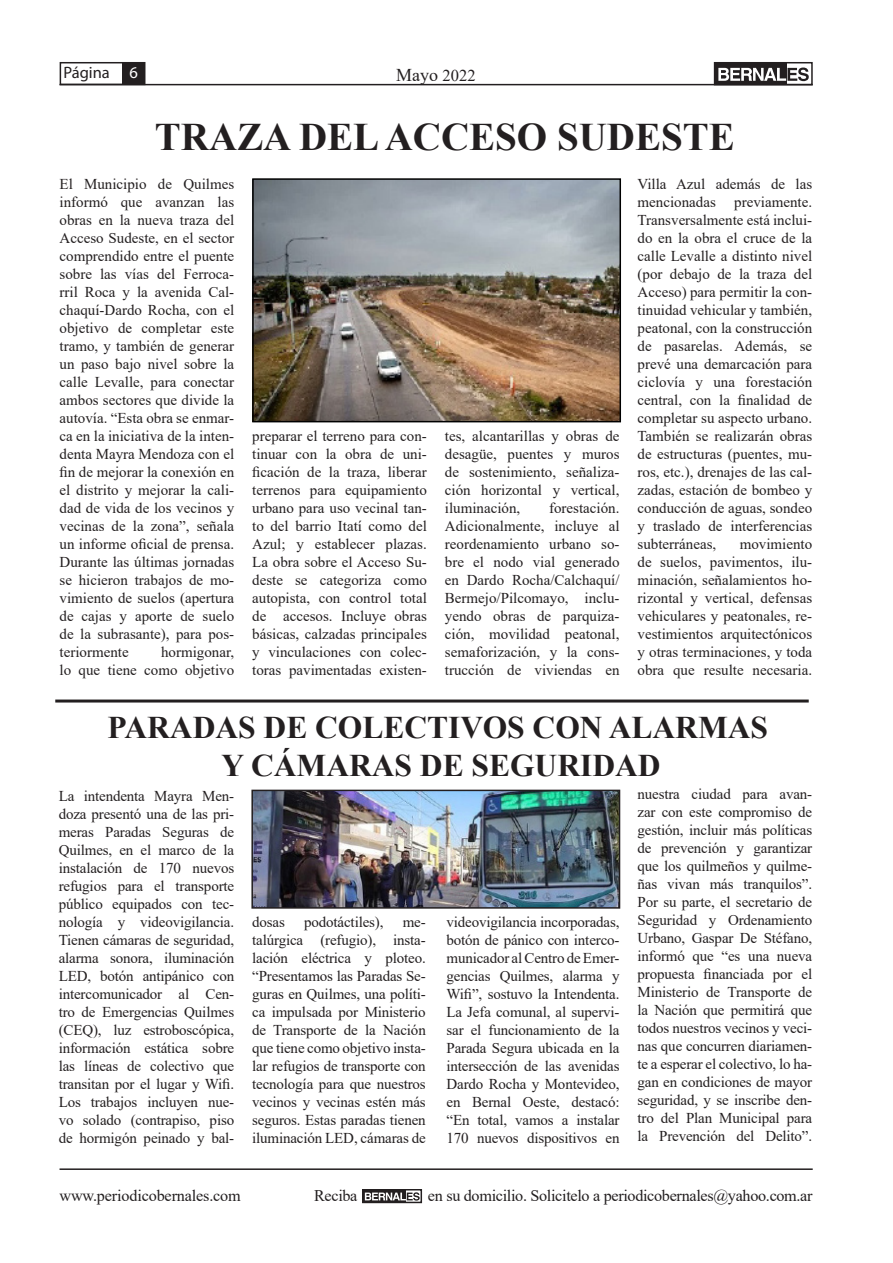
<style>
.page{position:relative;width:893px;height:1263px;background:#fff}
.page>*{position:absolute;margin:0;border:0;box-sizing:border-box;transform-origin:0 0}
.t1{font:700 39px "Times New Roman";color:#231f20}
.t2{font:700 31.5px "Times New Roman";color:#231f20}
.t3{font:18px "Times New Roman";color:#231f20}
.t4{font:16.5px "Myriad Pro";color:#231f20}
.t5{font:16.2px "Times New Roman";letter-spacing:-.02em;color:#231f20}
.t6{font:15px/18px "Times New Roman";color:#231f20;text-align:justify}
.s1{color:#fff}
.s2{font-size:16.5px}
</style>
<div class="page">
<div style="left:122px;top:63px;width:23px;height:21px;background:#231f20"></div>
<div style="left:60px;top:62px;width:85px;height:23px;border:2px solid #231f20"></div>
<hr style="left:60px;top:84px;width:753px;height:1px;background:#231f20">
<hr style="left:60px;top:1168px;width:753px;height:2px;background:#231f20">
<div style="left:715px;top:63px;width:72px;height:22px;background:#231f20"></div>
<svg style="left:718px;top:68px;width:91px;height:13px"></svg>
<div style="left:714px;top:62px;width:99px;height:23px;border:2px solid #231f20"></div>
<svg style="left:365px;top:1192px;width:54px;height:8px"></svg>
<div style="left:362px;top:1189px;width:60px;height:14px;border:2px solid #231f20"></div>
<hr style="left:55px;top:699px;width:754px;height:3px;background:#231f20">
<img style="left:255px;top:181px;width:363px;height:238px">
<div style="left:252px;top:178px;width:369px;height:244px;border:2px solid #000"></div>
<img style="left:254px;top:793px;width:363px;height:113px">
<div style="left:251px;top:790px;width:369px;height:119px;border:2px solid #231f20"></div>
<p class="t4" style="left:64px;top:63px;width:76px">Página <span class="s1">6</span></p>
<p class="t3" style="left:396px;top:62px;width:81px">Mayo <span class="s2">2022</span></p>
<p class="t1" style="left:155px;top:108px;width:581px">TRAZA DEL ACCESO SUDESTE</p>
<p class="t6" style="left:60px;top:174px;width:176px">El Municipio de Quilmes informó que avanzan las obras en la nueva traza del Acceso Sudeste, en el sector comprendido entre el puente sobre las vías del Ferroca&shy;rril Roca y la avenida Cal&shy;chaquí-Dardo Rocha, con el objetivo de completar este tramo, y también de generar un paso bajo nivel sobre la calle Levalle, para conectar ambos sectores que divide la autovía. “Esta obra se enmar&shy;ca en la iniciativa de la inten&shy;denta Mayra Mendoza con el fin de mejorar la conexión en el distrito y mejorar la cali&shy;dad de vida de los vecinos y vecinas de la zona”, señala un informe oficial de prensa.</p>
<p class="t6" style="left:60px;top:552px;width:176px">Durante las últimas jornadas se hicieron trabajos de mo&shy;vimiento de suelos (apertura de cajas y aporte de suelo de la subrasante), para pos&shy;teriormente</p>
<p class="t6" style="left:637px;top:174px;width:176px">Villa Azul además de las mencionadas previamente.</p>
<p class="t6" style="left:637px;top:210px;width:176px">Transversalmente está inclui&shy;do en la obra el cruce de la calle Levalle a distinto nivel (por debajo de la traza del Acceso) para permitir la con&shy;tinuidad vehicular y también, peatonal, con la construcción de pasarelas. Además, se prevé una demarcación para ciclovía y una forestación central, con la finalidad de completar su aspecto urbano.</p>
<p class="t6" style="left:637px;top:426px;width:176px">También se realizarán obras de estructuras (puentes, mu&shy;ros, etc.), drenajes de las cal&shy;zadas, estación de bombeo y conducción de aguas, sondeo y traslado de interferencias subterráneas,</p>
<p class="t6" style="left:252px;top:426px;width:176px">preparar el terreno para con&shy;tinuar con la obra de uni&shy;ficación de la traza, liberar terrenos para equipamiento urbano para uso vecinal tan&shy;to del barrio Itatí como del Azul; y establecer plazas.</p>
<p class="t6" style="left:252px;top:552px;width:176px">La obra sobre el Acceso Su&shy;deste se categoriza como autopista, con control total de accesos. Incluye obras básicas, calzadas principales y vinculaciones con colec&shy;toras pavimentadas existen-</p>
<p class="t6" style="left:445px;top:426px;width:176px">tes, alcantarillas y obras de desagüe, puentes y muros de sostenimiento, señaliza&shy;ción horizontal y vertical, iluminación,</p>
<p class="t6" style="left:549px;top:498px;width:72px">forestación.</p>
<p class="t6" style="left:445px;top:516px;width:176px">Adicionalmente, incluye al reordenamiento urbano so&shy;bre el nodo vial generado en Dardo Rocha/Calchaquí/ Bermejo/Pilcomayo, inclu&shy;yendo obras de parquiza&shy;ción, movilidad peatonal, semaforización, y la cons&shy;trucción de viviendas en</p>
<p class="t6" style="left:637px;top:534px;width:176px;text-indent:102px">movimiento de suelos, pavimentos, ilu&shy;minación, señalamientos ho&shy;rizontal y vertical, defensas vehiculares y peatonales, re&shy;vestimientos arquitectónicos y otras terminaciones, y toda obra que resulte necesaria.</p>
<p class="t2" style="left:108px;top:705px;width:662px">PARADAS DE COLECTIVOS CON ALARMAS</p>
<p class="t2" style="left:222px;top:743px;width:440px">Y CÁMARAS DE SEGURIDAD</p>
<p class="t6" style="left:59px;top:786px;width:177px">La intendenta Mayra Men&shy;doza presentó una de las pri&shy;meras Paradas Seguras de Quilmes, en el marco de la instalación de 170 nuevos refugios para el transporte público equipados con tec&shy;nología y videovigilancia.<br>Tienen cámaras de seguridad, alarma sonora, iluminación LED, botón antipánico con intercomunicador al Cen&shy;tro de Emergencias Quilmes (CEQ), luz estroboscópica, información estática sobre las líneas de colectivo que transitan por el lugar y Wifi.</p>
<p class="t6" style="left:59px;top:1092px;width:177px">Los trabajos incluyen nue&shy;vo solado (contrapiso, piso de hormigón peinado y bal-</p>
<p class="t6" style="left:60px;top:642px;width:176px;text-align:right">hormigonar,<br>lo que tiene como objetivo</p>
<p class="t6" style="left:637px;top:784px;width:176px">nuestra ciudad para avan&shy;zar con este compromiso de gestión, incluir más políticas de prevención y garantizar que los quilmeños y quilme&shy;ñas vivan más tranquilos”.</p>
<p class="t6" style="left:637px;top:892px;width:176px">Por su parte, el secretario de Seguridad y Ordenamiento Urbano, Gaspar De Stéfano, informó que “es una nueva propuesta financiada por el Ministerio de Transporte de la Nación que permitirá que todos nuestros vecinos y veci&shy;nas que concurren diariamen&shy;te a esperar el colectivo, lo ha&shy;gan en condiciones de mayor seguridad, y se inscribe den&shy;tro del Plan Municipal para la Prevención del Delito”.</p>
<p class="t6" style="left:252px;top:912px;width:34px">dosas</p>
<p class="t6" style="left:304px;top:912px;width:81px">podotáctiles),</p>
<p class="t6" style="left:446px;top:912px;width:175px">videovigilancia incorporadas, botón de pánico con interco&shy;municador al Centro de Emer&shy;gencias Quilmes, alarma y Wifi”, sostuvo la Intendenta.</p>
<p class="t6" style="left:446px;top:1002px;width:175px">La Jefa comunal, al supervi&shy;sar el funcionamiento de la Parada Segura ubicada en la intersección de las avenidas Dardo Rocha y Montevideo, en Bernal Oeste, destacó: “En total, vamos a instalar 170 nuevos dispositivos en</p>
<p class="t6" style="left:252px;top:912px;width:175px;text-indent:151px">me&shy;talúrgica (refugio), insta&shy;lación eléctrica y ploteo.</p>
<p class="t6" style="left:252px;top:966px;width:175px">“Presentamos las Paradas Se&shy;guras en Quilmes, una políti&shy;ca impulsada por Ministerio de Transporte de la Nación que tiene como objetivo insta&shy;lar refugios de transporte con tecnología para que nuestros vecinos y vecinas estén más seguros. Estas paradas tienen iluminación LED, cámaras de</p>
<p class="t5" style="left:60px;top:1184px;width:183px">www.periodicobernales.com</p>
<p class="t5" style="left:314px;top:1184px;width:45px">Reciba</p>
<p class="t5" style="left:428px;top:1184px;width:386px">en su domicilio. Solicitelo a periodicobernales@yahoo.com.ar</p>
</div>
